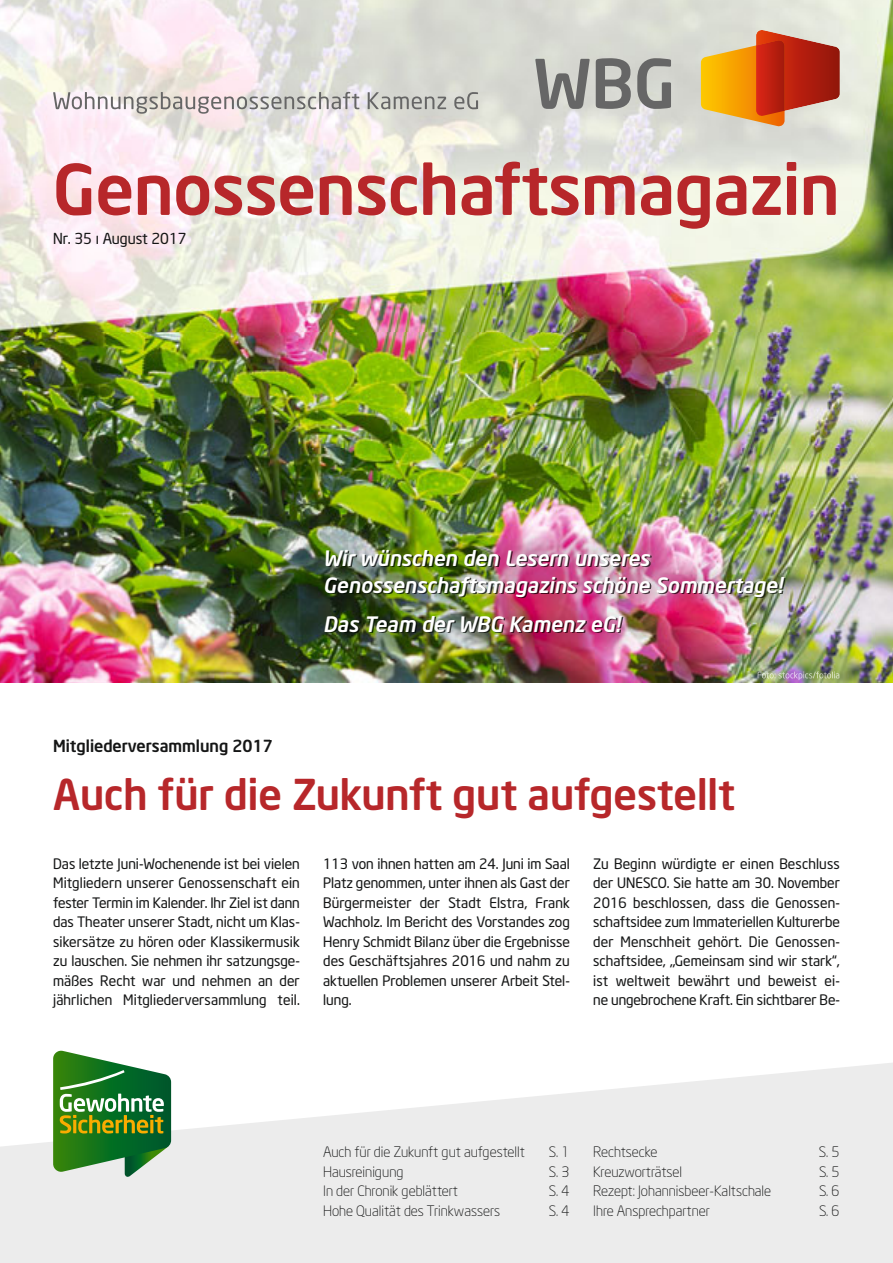
<style>
.page{position:relative;width:893px;height:1263px;background:#fff}
.page>*{position:absolute;margin:0;border:0;box-sizing:border-box;transform-origin:0 0}
.t1{font:500 69px "Neo Sans Intel";color:#b7272a}
.t2{font:500 42px "Neo Sans Intel";color:#b7272a}
.t3{font:italic 500 21px/27px "Neo Sans Intel";color:#fff}
.t4{font:500 16.5px "Neo Sans Intel";color:#151616}
.t5{font:15px "Neo Sans Intel";color:#151616}
.t6{font:14.25px/19.5px "Neo Sans Intel";color:#151616;text-align:justify}
.t7{font:300 14.25px "Neo Sans Intel";color:#151616}
</style>
<div class="page">
<img style="left:0;top:331px;width:893px;height:351px">
<img style="left:0;top:0;width:893px;height:331px">
<svg style="left:0;top:1063px;width:893px;height:200px;fill:#ececec"></svg>
<svg style="left:53px;top:1050px;width:118px;height:128px;background:#5d9856"></svg>
<img style="left:784px;top:42px;width:56px;height:74px">
<img style="left:701px;top:40px;width:83px;height:86px">
<img style="left:756px;top:40px;width:28px;height:76px">
<svg style="left:535px;top:58px;width:136px;height:51px;background:#9d9e9b"></svg>
<svg style="left:53px;top:92px;width:306px;height:22px;background:#cec8c7"></svg>
<svg style="left:368px;top:92px;width:78px;height:17px"></svg>
<svg style="left:454px;top:92px;width:24px;height:17px"></svg>
<img style="left:271px;top:449px;width:604px;height:234px">
<img style="left:758px;top:672px;width:36px;height:6px">
<img style="left:327px;top:551px;width:86px;height:16px">
<img style="left:326px;top:578px;width:68px;height:16px">
<img style="left:326px;top:617px;width:73px;height:16px">
<h1 class="t1" style="left:53px;top:162px;width:788px">Genossenschaftsmagazin</h1>
<p class="t5" style="left:53px;top:232px;width:135px">Nr. 35 ı August 2017</p>
<p class="t4" style="left:53px;top:739px;width:221px">Mitgliederversammlung 2017</p>
<h3 class="t3" style="left:323px;top:546px;width:461px">Wir wünschen den Lesern unseres<br>Genossenschaftsmagazins schöne Sommertage!</h3>
<h3 class="t3" style="left:323px;top:612px;width:299px">Das Team der WBG Kamenz eG!</h3>
<h2 class="t2" style="left:53px;top:778px;width:683px">Auch für die Zukunft gut aufgestellt</h2>
<p class="t6" style="left:53px;top:855px;width:248px">Das letzte Juni-Wochenende ist bei vielen Mitgliedern unserer Genossenschaft ein fester Termin im Kalender. Ihr Ziel ist dann das Theater unserer Stadt, nicht um Klas&shy;sikersätze zu hören oder Klassikermusik zu lauschen. Sie nehmen ihr satzungsge&shy;mäßes Recht war und nehmen an der jährlichen Mitgliederversammlung teil.</p>
<p class="t6" style="left:323px;top:855px;width:248px">113 von ihnen hatten am 24. Juni im Saal Platz genommen, unter ihnen als Gast der Bürgermeister der Stadt Elstra, Frank Wachholz. Im Bericht des Vorstandes zog Henry Schmidt Bilanz über die Ergebnisse des Geschäftsjahres 2016 und nahm zu aktuellen Problemen unserer Arbeit Stel&shy;lung.</p>
<p class="t6" style="left:593px;top:855px;width:248px">Zu Beginn würdigte er einen Beschluss der UNESCO. Sie hatte am 30. November 2016 beschlossen, dass die Genossen&shy;schaftsidee zum Immateriellen Kulturerbe der Menschheit gehört. Die Genossen&shy;schaftsidee, „Gemeinsam sind wir stark“, ist weltweit bewährt und beweist ei&shy;ne ungebrochene Kraft. Ein sichtbarer Be-</p>
<p class="t7" style="left:323px;top:1146px;width:203px">Auch für die Zukunft gut aufgestellt</p>
<p class="t7" style="left:549px;top:1146px;width:22px">S. 1</p>
<p class="t7" style="left:323px;top:1166px;width:82px">Hausreinigung</p>
<p class="t7" style="left:549px;top:1166px;width:22px">S. 3</p>
<p class="t7" style="left:323px;top:1185px;width:136px">In der Chronik geblättert</p>
<p class="t7" style="left:549px;top:1185px;width:22px">S. 4</p>
<p class="t7" style="left:323px;top:1205px;width:178px">Hohe Qualität des Trinkwassers</p>
<p class="t7" style="left:549px;top:1205px;width:22px">S. 4</p>
<p class="t7" style="left:593px;top:1146px;width:66px">Rechtsecke</p>
<p class="t7" style="left:819px;top:1146px;width:22px">S. 5</p>
<p class="t7" style="left:593px;top:1166px;width:90px">Kreuzworträtsel</p>
<p class="t7" style="left:819px;top:1166px;width:22px">S. 5</p>
<p class="t7" style="left:593px;top:1185px;width:179px">Rezept: Johannisbeer-Kaltschale</p>
<p class="t7" style="left:819px;top:1185px;width:22px">S. 6</p>
<p class="t7" style="left:593px;top:1205px;width:118px">Ihre Ansprechpartner</p>
<p class="t7" style="left:819px;top:1205px;width:22px">S. 6</p>
</div>
